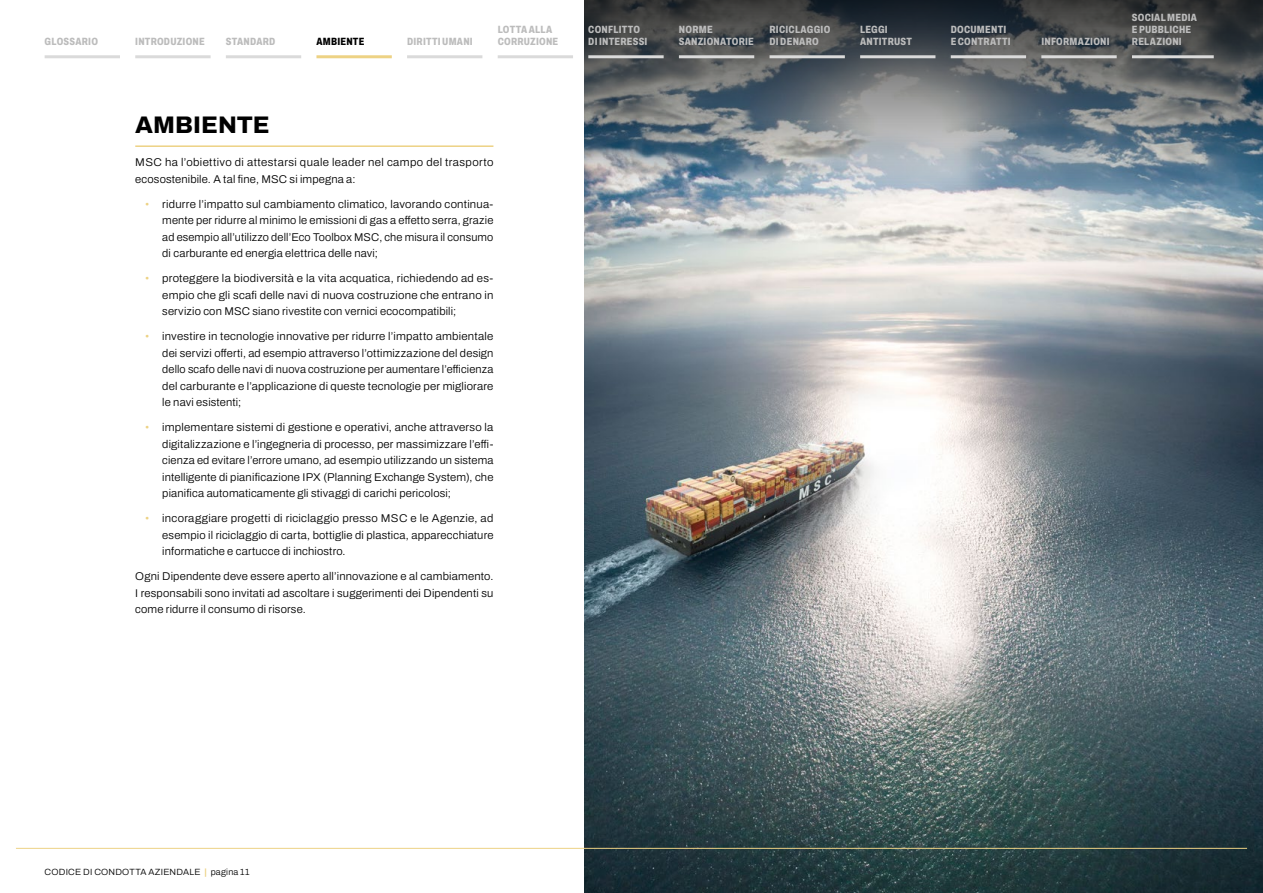
<style>
.page{position:relative;width:1263px;height:893px;background:#fff}
.page>*{position:absolute;margin:0;border:0;box-sizing:border-box;transform-origin:0 0}
.t1{font:800 24px "Archivo";color:#000}
.t2{font:300 11.25px/16.5px "Archivo";letter-spacing:.015em;color:#000;text-align:justify}
.t3{font:800 10.5px/12px "Archivo Condensed";letter-spacing:.025em;color:#bcbcbc}
.t4{font:800 10.5px "Archivo Condensed";letter-spacing:.025em;color:#000}
.t5{font:300 9px "Archivo";letter-spacing:.025em;color:#000}
.s1{color:#edd284}
.s2{font-weight:800;color:#edd284}
</style>
<div class="page">
<img style="left:584px;top:201px;width:679px;height:692px">
<svg style="left:584px;top:0;width:679px;height:201px"></svg>
<hr style="left:135px;top:145px;width:358px;height:2px;background:#edd284">
<hr style="left:16px;top:848px;width:1231px;height:1px;background:#edd284">
<hr style="left:45px;top:55px;width:75px;height:3px;background:#dadada">
<hr style="left:135px;top:55px;width:76px;height:3px;background:#dadada">
<hr style="left:226px;top:55px;width:75px;height:3px;background:#dadada">
<hr style="left:316px;top:55px;width:76px;height:3px;background:#edd284">
<hr style="left:407px;top:55px;width:75px;height:3px;background:#dadada">
<hr style="left:498px;top:55px;width:75px;height:3px;background:#dadada">
<hr style="left:588px;top:55px;width:76px;height:3px;background:#dadada">
<hr style="left:679px;top:55px;width:75px;height:3px;background:#dadada">
<hr style="left:769px;top:55px;width:76px;height:3px;background:#dadada">
<hr style="left:951px;top:55px;width:75px;height:3px;background:#dadada">
<hr style="left:1041px;top:55px;width:76px;height:3px;background:#dadada">
<hr style="left:1132px;top:55px;width:82px;height:3px;background:#dadada">
<hr style="left:860px;top:55px;width:75px;height:3px;background:#dadada">
<p class="t3" style="left:45px;top:35px;width:55px">GLOSSARIO</p>
<p class="t3" style="left:135px;top:35px;width:71px">INTRODUZIONE</p>
<p class="t3" style="left:226px;top:35px;width:51px">STANDARD</p>
<p class="t4" style="left:316px;top:33px;width:49px">AMBIENTE</p>
<p class="t3" style="left:407px;top:35px;width:67px">DIRITTI UMANI</p>
<p class="t3" style="left:498px;top:23px;width:62px">LOTTA ALLA<br>CORRUZIONE</p>
<p class="t3" style="left:588px;top:23px;width:61px">CONFLITTO<br>DI INTERESSI</p>
<p class="t3" style="left:679px;top:23px;width:77px">NORME<br>SANZIONATORIE</p>
<p class="t3" style="left:769px;top:23px;width:62px">RICICLAGGIO<br>DI DENARO</p>
<p class="t3" style="left:951px;top:23px;width:61px">DOCUMENTI<br>E CONTRATTI</p>
<p class="t3" style="left:860px;top:23px;width:53px">LEGGI<br>ANTITRUST</p>
<h1 class="t1" style="left:135px;top:106px;width:136px">AMBIENTE</h1>
<p class="t2" style="left:135px;top:154px;width:360px">MSC ha l’obiettivo di attestarsi quale leader nel campo del trasporto ecosostenibile. A tal fine, MSC si impegna a:</p>
<p class="t2" style="left:162px;top:196px;width:333px;text-indent:-17px"><span class="s1">•</span> ridurre l’impatto sul cambiamento climatico, lavorando continua&shy;mente per ridurre al minimo le emissioni di gas a effetto serra, grazie ad esempio all’utilizzo dell’Eco Toolbox MSC, che misura il consumo di carburante ed energia elettrica delle navi;</p>
<p class="t2" style="left:162px;top:270px;width:333px;text-indent:-17px"><span class="s1">•</span> proteggere la biodiversità e la vita acquatica, richiedendo ad es&shy;empio che gli scafi delle navi di nuova costruzione che entrano in servizio con MSC siano rivestite con vernici ecocompatibili;</p>
<p class="t2" style="left:162px;top:328px;width:333px;text-indent:-17px"><span class="s1">•</span> investire in tecnologie innovative per ridurre l’impatto ambientale dei servizi offerti, ad esempio attraverso l’ottimizzazione del design dello scafo delle navi di nuova costruzione per aumentare l’efficienza del carburante e l’applicazione di queste tecnologie per migliorare le navi esistenti;</p>
<p class="t2" style="left:162px;top:419px;width:333px;text-indent:-17px"><span class="s1">•</span> implementare sistemi di gestione e operativi, anche attraverso la digitalizzazione e l’ingegneria di processo, per massimizzare l’effi&shy;cienza ed evitare l’errore umano, ad esempio utilizzando un sistema intelligente di pianificazione IPX (Planning Exchange System), che pianifica automaticamente gli stivaggi di carichi pericolosi;</p>
<p class="t2" style="left:162px;top:510px;width:333px;text-indent:-17px"><span class="s1">•</span> incoraggiare progetti di riciclaggio presso MSC e le Agenzie, ad esempio il riciclaggio di carta, bottiglie di plastica, apparecchiature informatiche e cartucce di inchiostro.</p>
<p class="t2" style="left:135px;top:568px;width:360px">Ogni Dipendente deve essere aperto all’innovazione e al cambiamento.<br>I responsabili sono invitati ad ascoltare i suggerimenti dei Dipendenti su come ridurre il consumo di risorse.</p>
<p class="t3" style="left:1041px;top:35px;width:70px">INFORMAZIONI</p>
<p class="t3" style="left:1132px;top:11px;width:67px">SOCIAL MEDIA<br>E PUBBLICHE<br>RELAZIONI</p>
<p class="t5" style="left:45px;top:865px;width:206px">CODICE DI CONDOTTA AZIENDALE <span class="s2">|</span> pagina 11</p>
</div>
